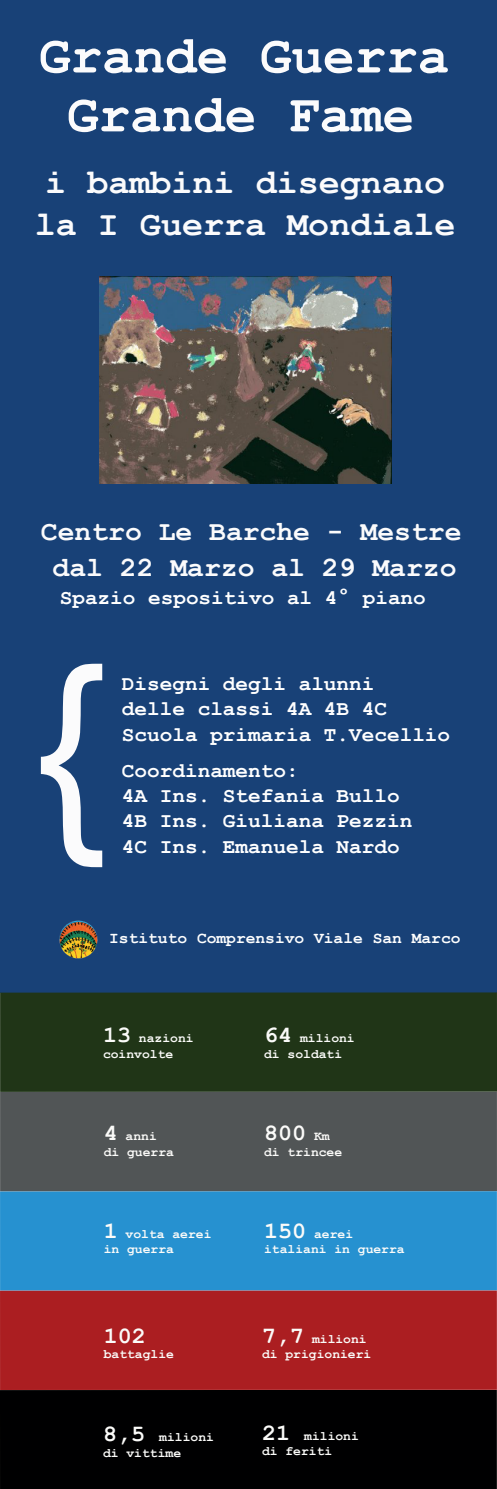
<style>
.page{position:relative;width:497px;height:1489px;background:#fff}
.page>*{position:absolute;margin:0;border:0;box-sizing:border-box;transform-origin:0 0}
.t1{font:216.65px "Arial";color:#fbfbfc}
.t2{font:700 52.5px/58.8px "Courier New";color:#fbfbfc;text-align:center}
.t3{font:700 35px/42px "Courier New";color:#fbfbfc;text-align:center}
.t4{font:700 28px "Courier New";color:#fbfbfc}
.t5{font:700 23.38px "Courier New";color:#fbfbf9}
.t6{font:700 21px/25.2px "Courier New";color:#fff}
.t7{font:700 16.24px "Courier New";color:#fff}
.t8{font:700 12.98px/15.6px "Courier New";color:#fbfbf9}
.s1{font-size:23.38px}
.s2{font-size:12.98px}
</style>
<div class="page">
<div style="left:0;top:0;width:496px;height:992px;background:#184177"></div>
<div style="left:0;top:992px;width:496px;height:99px;background:#203517"></div>
<div style="left:0;top:1389px;width:496px;height:99px;background:#000001"></div>
<div style="left:0;top:1191px;width:496px;height:99px;background:#2691d0"></div>
<div style="left:0;top:1091px;width:496px;height:100px;background:#515556"></div>
<div style="left:0;top:1290px;width:496px;height:99px;background:#ab1e21"></div>
<img style="left:99px;top:276px;width:291px;height:207px">
<img style="left:60px;top:920px;width:37px;height:38px">
<h2 class="t2" style="left:39px;top:25px;width:411px">Grande Guerra<br>Grande Fame</h2>
<h3 class="t3" style="left:35px;top:159px;width:422px">i bambini disegnano la I Guerra Mondiale</h3>
<h3 class="t4" style="left:41px;top:514px;width:422px">Centro Le Barche - Mestre</h3>
<h3 class="t4" style="left:53px;top:549px;width:405px">dal 22 Marzo al 29 Marzo</h3>
<h3 class="t6" style="left:60px;top:584px;width:367px">Spazio espositivo al 4° piano</h3>
<h1 class="t1" style="left:35px;top:603px;width:74px">{</h1>
<h3 class="t6" style="left:122px;top:670px;width:329px">Disegni degli alunni<br>delle classi 4A 4B 4C<br>Scuola primaria T.Vecellio</h3>
<h3 class="t6" style="left:122px;top:757px;width:291px">Coordinamento:<br>4A Ins. Stefania Bullo<br>4B Ins. Giuliana Pezzin<br>4C Ins. Emanuela Nardo</h3>
<p class="t7" style="left:109px;top:927px;width:352px">Istituto Comprensivo Viale San Marco</p>
<p class="t8" style="left:103px;top:1029px;width:92px"><span class="s1">13</span> nazioni coinvolte</p>
<p class="t8" style="left:104px;top:1127px;width:72px"><span class="s1">4</span> anni di guerra</p>
<p class="t8" style="left:264px;top:1029px;width:92px"><span class="s1">64</span> milioni di soldati</p>
<h3 class="t5" style="left:264px;top:1118px;width:67px">800 <span class="s2">Km</span></h3>
<p class="t8" style="left:264px;top:1143px;width:79px">di trincee</p>
<p class="t8" style="left:104px;top:1225px;width:109px"><span class="s1">1</span> volta aerei in guerra</p>
<p class="t8" style="left:264px;top:1225px;width:142px"><span class="s1">150</span> aerei italiani in guerra</p>
<h3 class="t5" style="left:104px;top:1320px;width:44px">102</h3>
<p class="t8" style="left:104px;top:1345px;width:72px">battaglie</p>
<p class="t8" style="left:262px;top:1330px;width:111px"><span class="s1">7,7</span> milioni di prigionieri</p>
<p class="t8" style="left:103px;top:1428px;width:112px"><span class="s1">8,5</span> milioni di vittime</p>
<p class="t8" style="left:262px;top:1427px;width:98px"><span class="s1">21</span> milioni di feriti</p>
</div>
